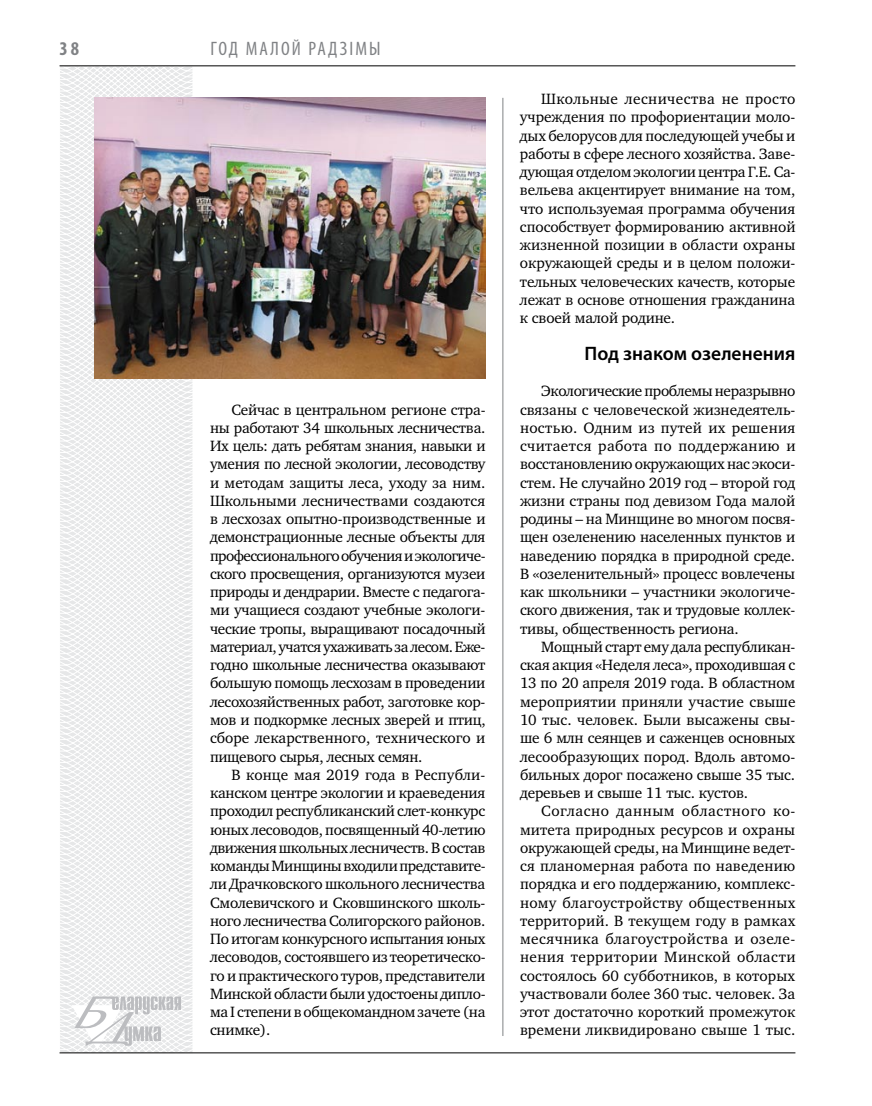
<style>
.page{position:relative;width:872px;height:1106px;background:#fff}
.page>*{position:absolute;margin:0;border:0;box-sizing:border-box;transform-origin:0 0}
.t1{font:600 19.5px "Myriad Pro";color:#000}
.t2{font:condensed 19.5px "Myriad Pro";letter-spacing:.11em;color:#808285}
.t3{font:700 condensed 19.5px "Myriad Pro";color:#808285}
.t4{font:15.3px/18.3px "Charter C";letter-spacing:-.01em;color:#000;text-align:justify}
</style>
<div class="page">
<svg style="left:59px;top:65px;width:192px;height:989px"></svg>
<hr style="left:502px;top:98px;width:1px;height:938px;background:#808285">
<hr style="left:60px;top:1052px;width:735px;height:1px;background:#000">
<svg style="left:71px;top:996px;width:110px;height:53px"></svg>
<hr style="left:60px;top:65px;width:735px;height:1px;background:#000">
<img style="left:94px;top:97px;width:391px;height:281px">
<p class="t3" style="left:60px;top:37px;width:21px">38</p>
<p class="t2" style="left:210px;top:37px;width:172px">Год малой радзімы</p>
<p class="t4" style="left:210px;top:400px;width:277px;text-indent:21px">Сейчас в центральном регионе стра&shy;ны работают 34 школьных лесничества.<br>Их цель: дать ребятам знания, навыки и умения по лесной экологии, лесоводству и методам защиты леса, уходу за ним.<br>Школьными лесничествами создаются в лесхозах опытно-производственные и демонстрационные лесные объекты для профессионального обучения и экологиче&shy;ского просвещения, организуются музеи природы и дендрарии. Вместе с педагога&shy;ми учащиеся создают учебные экологи&shy;ческие тропы, выращивают посадочный материал, учатся ухаживать за лесом. Еже&shy;годно школьные лесничества оказывают большую помощь лесхозам в проведении лесохозяйственных работ, заготовке кор&shy;мов и подкормке лесных зверей и птиц, сборе лекарственного, технического и пищевого сырья, лесных семян.</p>
<p class="t4" style="left:210px;top:765px;width:277px;text-indent:21px">В конце мая 2019 года в Республи&shy;канском центре экологии и краеведения проходил республиканский слет-конкурс юных лесоводов, посвященный 40-летию движения школьных лесничеств. В состав команды Минщины входили представите&shy;ли Драчковского школьного лесничества Смолевичского и Сковшинского школь&shy;ного лесничества Солигорского районов.<br>По итогам конкурсного испытания юных лесоводов, состоявшего из теоретическо&shy;го и практического туров, представители Минской области были удостоены дипло&shy;ма I степени в общекомандном зачете (на снимке).</p>
<p class="t4" style="left:520px;top:90px;width:277px;text-indent:21px">Школьные лесничества не просто учреждения по профориентации моло&shy;дых белорусов для последующей учебы и работы в сфере лесного хозяйства. Заве&shy;дующая отделом экологии центра Г.Е. Са&shy;вельева акцентирует внимание на том, что используемая программа обучения способствует формированию активной жизненной позиции в области охраны окружающей среды и в целом положи&shy;тельных человеческих качеств, которые лежат в основе отношения гражданина к своей малой родине.</p>
<p class="t1" style="left:584px;top:341px;width:212px">Под знаком озеленения</p>
<p class="t4" style="left:520px;top:382px;width:277px;text-indent:21px">Экологические проблемы неразрывно связаны с человеческой жизнедеятель&shy;ностью. Одним из путей их решения считается работа по поддержанию и восстановлению окружающих нас экоси&shy;стем. Не случайно 2019 год – второй год жизни страны под девизом Года малой родины – на Минщине во многом посвя&shy;щен озеленению населенных пунктов и наведению порядка в природной среде.<br>В «озеленительный» процесс вовлечены как школьники – участники экологиче&shy;ского движения, так и трудовые коллек&shy;тивы, общественность региона.</p>
<p class="t4" style="left:520px;top:638px;width:277px;text-indent:21px">Мощный старт ему дала республикан&shy;ская акция «Неделя леса», проходившая с 13 по 20 апреля 2019 года. В областном мероприятии приняли участие свыше 10 тыс. человек. Были высажены свы&shy;ше 6 млн сеянцев и саженцев основных лесообразующих пород. Вдоль автомо&shy;бильных дорог посажено свыше 35 тыс. деревьев и свыше 11 тыс. кустов.</p>
<p class="t4" style="left:520px;top:802px;width:277px;text-indent:21px">Согласно данным областного ко&shy;митета природных ресурсов и охраны окружающей среды, на Минщине ведет&shy;ся планомерная работа по наведению порядка и его поддержанию, комплекс&shy;ному благоустройству общественных территорий. В текущем году в рамках месячника благоустройства и озеле&shy;нения территории Минской области состоялось 60 субботников, в которых участвовали более 360 тыс. человек. За этот достаточно короткий промежуток времени ликвидировано свыше 1 тыс.</p>
</div>
